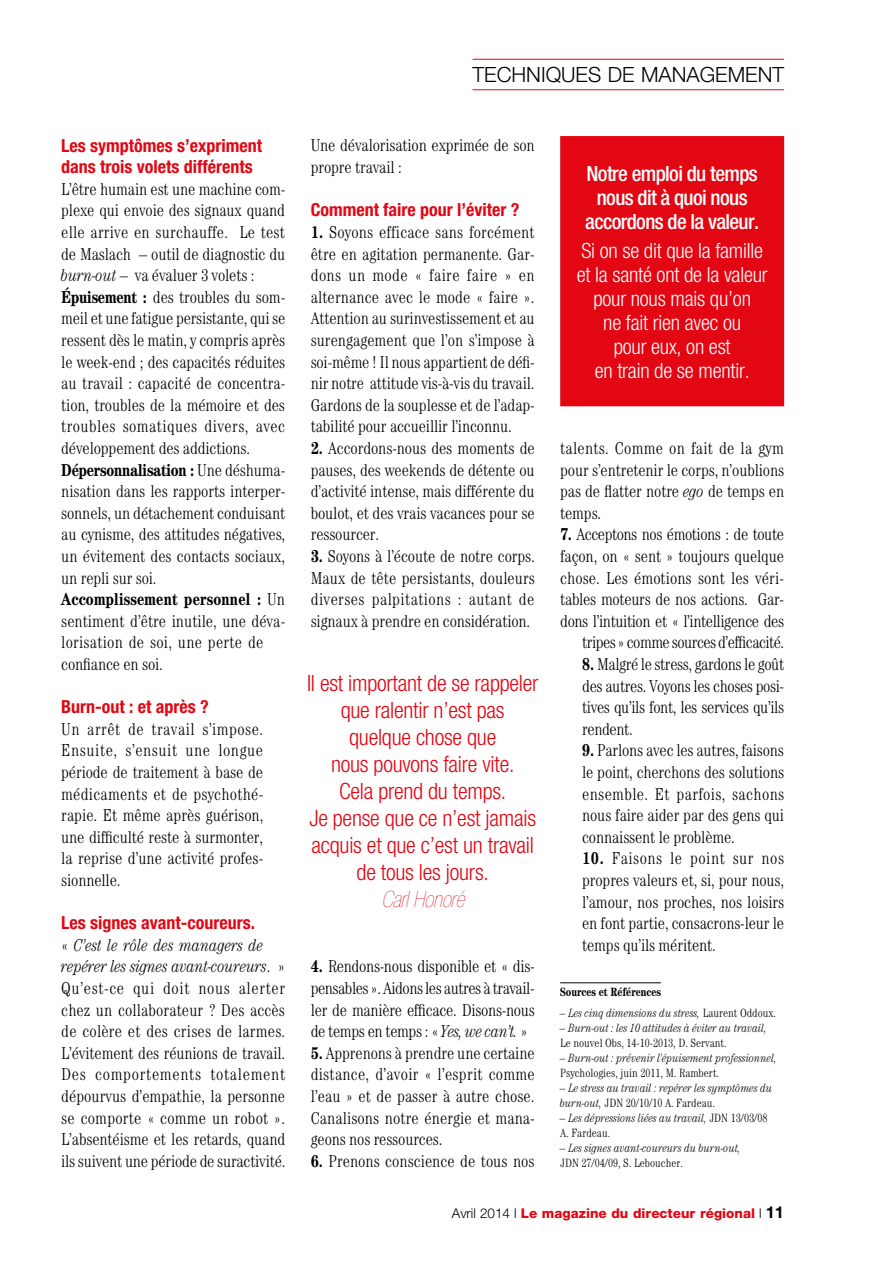
<style>
.page{position:relative;width:893px;height:1263px;background:#fff}
.page>*{position:absolute;margin:0;border:0;box-sizing:border-box;transform-origin:0 0}
.t1{font:300 condensed 22.5px/27px "Helvetica Neue";letter-spacing:-.01em;color:#e30613;text-align:center}
.t2{font:300 condensed 21px/24px "Helvetica Neue";letter-spacing:-.01em;color:#fff;text-align:center}
.t3{font:500 condensed 21px/24px "Helvetica Neue";letter-spacing:-.03em;color:#fff;text-align:center}
.t4{font:300 21px "Helvetica Neue";color:#000}
.t5{font:700 condensed 18px/21.6px "Helvetica Neue";color:#e30613}
.t6{font:300 condensed 17.25px/21.6px "Century";letter-spacing:-.01em;color:#000;text-align:justify;scale:.95 1}
.t7{font:800 13.5px "Helvetica Neue";color:#e30613}
.t8{font:italic 300 condensed 12px/15px "Century";color:#000;scale:.95 1}
.t9{font:700 condensed 12px "Century";color:#000;scale:.95 1}
.s1{font-style:italic}
.s2{font-weight:700}
.s3{font-weight:900;font-style:italic}
.s4{font-style:normal}
.s5{font-weight:300;color:#000}
.s6{font-weight:700;font-size:16.5px;color:#000}
</style>
<div class="page">
<hr style="left:472px;top:59px;width:312px;height:1px;background:#e30613">
<hr style="left:472px;top:89px;width:312px;height:1px;background:#e30613">
<hr style="left:560px;top:982px;width:101px;height:1px;background:#000">
<div style="left:561px;top:137px;width:222px;height:269px;background:#e30613"></div>
<div style="left:560px;top:136px;width:224px;height:270px;border:2px solid #e30613"></div>
<p class="t5" style="left:61px;top:134px;width:202px">Les symptômes s’expriment dans trois volets différents</p>
<p class="t6" style="left:61px;top:178px;width:237px;text-align:left">L’être humain est une machine com&shy;plexe qui envoie des signaux quand elle arrive en surchauffe. Le test de Maslach – outil de diagnostic du <span class="s1">burn-out</span> – va évaluer 3 volets :<br><span class="s2">Épuisement :</span> des troubles du som&shy;meil et une fatigue persistante, qui se ressent dès le matin, y compris après le week-end ; des capacités réduites au travail : capacité de concentra&shy;tion, troubles de la mémoire et des troubles somatiques divers, avec développement des addictions.<br><span class="s2">Dépersonnalisation :</span> Une déshuma&shy;nisation dans les rapports interper&shy;sonnels, un détachement conduisant au cynisme, des attitudes négatives, un évitement des contacts sociaux, un repli sur soi.<br><span class="s2">Accomplissement personnel :</span> Un sentiment d’être inutile, une déva&shy;lorisation de soi, une perte de confiance en soi.</p>
<p class="t5" style="left:61px;top:696px;width:149px">Burn-out : et après ?</p>
<p class="t6" style="left:61px;top:718px;width:214px">Un arrêt de travail s’impose.<br>Ensuite, s’ensuit une longue période de traitement à base de médicaments et de psychothé&shy;rapie. Et même après guérison, une difficulté reste à surmonter, la reprise d’une activité profes&shy;sionnelle.</p>
<p class="t5" style="left:61px;top:912px;width:195px">Les signes avant-coureurs.</p>
<p class="t6" style="left:61px;top:934px;width:237px;text-align:left">« <span class="s1">C’est le rôle des managers de repérer les signes avant-coureurs</span>. » Qu’est-ce qui doit nous alerter chez un collaborateur ? Des accès de colère et des crises de larmes.<br>L’évitement des réunions de travail.<br>Des comportements totalement dépourvus d’empathie, la personne se comporte « comme un robot ».<br>L’absentéisme et les retards, quand ils suivent une période de suractivité.</p>
<p class="t4" style="left:472px;top:62px;width:313px">TECHNIQUES DE MANAGEMENT</p>
<p class="t6" style="left:311px;top:135px;width:237px">Une dévalorisation exprimée de son propre travail :</p>
<p class="t5" style="left:311px;top:199px;width:210px">Comment faire pour l’éviter ?</p>
<p class="t6" style="left:311px;top:221px;width:237px"><span class="s2">1.</span> Soyons efficace sans forcément être en agitation permanente. Gar&shy;dons un mode « faire faire » en alternance avec le mode « faire ».<br>Attention au surinvestissement et au surengagement que l’on s’impose à soi-même ! Il nous appartient de défi&shy;nir notre attitude vis-à-vis du travail.<br>Gardons de la souplesse et de l’adap&shy;tabilité pour accueillir l’inconnu.</p>
<p class="t6" style="left:311px;top:437px;width:237px"><span class="s2">2.</span> Accordons-nous des moments de pauses, des weekends de détente ou d’activité intense, mais différente du boulot, et des vrais vacances pour se ressourcer.</p>
<p class="t6" style="left:311px;top:545px;width:237px"><span class="s2">3.</span> Soyons à l’écoute de notre corps.<br>Maux de tête persistants, douleurs diverses palpitations : autant de signaux à prendre en considération.</p>
<p class="t1" style="left:307px;top:670px;width:233px">Il est important de se rappeler que ralentir n’est pas quelque chose que<br>nous pouvons faire vite.<br>Cela prend du temps.<br>Je pense que ce n’est jamais acquis et que c’est un travail de tous les jours.<br><span class="s3">Carl Honoré</span></p>
<p class="t6" style="left:311px;top:955px;width:237px"><span class="s2">4.</span> Rendons-nous disponible et « dis&shy;pensables ». Aidons les autres à travail&shy;ler de manière efficace. Disons-nous de temps en temps : « <span class="s1">Yes, we can’t.</span> »</p>
<p class="t6" style="left:311px;top:1042px;width:237px"><span class="s2">5.</span> Apprenons à prendre une certaine distance, d’avoir « l’esprit comme l’eau » et de passer à autre chose.<br>Canalisons notre énergie et mana&shy;geons nos ressources.</p>
<p class="t6" style="left:311px;top:1150px;width:237px"><span class="s2">6.</span> Prenons conscience de tous nos</p>
<p class="t3" style="left:585px;top:162px;width:175px">Notre emploi du temps nous dit à quoi nous accordons de la valeur.</p>
<p class="t2" style="left:577px;top:238px;width:192px">Si on se dit que la famille et la santé ont de la valeur pour nous mais qu’on<br>ne fait rien avec ou<br>pour eux, on est<br>en train de se mentir.</p>
<p class="t6" style="left:560px;top:437px;width:237px">talents. Comme on fait de la gym pour s’entretenir le corps, n’oublions pas de flatter notre <span class="s1">ego</span> de temps en temps.</p>
<p class="t6" style="left:560px;top:523px;width:237px;text-align:right"><span class="s2">7.</span> Acceptons nos émotions : de toute façon, on « sent » toujours quelque chose. Les émotions sont les véri&shy;tables moteurs de nos actions. Gar&shy;dons l’intuition et « l’intelligence des tripes » comme sources d’efficacité.</p>
<p class="t6" style="left:582px;top:653px;width:214px"><span class="s2">8.</span> Malgré le stress, gardons le goût des autres. Voyons les choses posi&shy;tives qu’ils font, les services qu’ils rendent.</p>
<p class="t6" style="left:582px;top:739px;width:214px"><span class="s2">9.</span> Parlons avec les autres, faisons le point, cherchons des solutions ensemble. Et parfois, sachons nous faire aider par des gens qui connaissent le problème.</p>
<p class="t6" style="left:582px;top:847px;width:214px"><span class="s2">10.</span> Faisons le point sur nos propres valeurs et, si, pour nous, l’amour, nos proches, nos loisirs en font partie, consacrons-leur le temps qu’ils méritent.</p>
<p class="t9" style="left:560px;top:985px;width:107px">Sources et Références</p>
<p class="t8" style="left:560px;top:1006px;width:229px">– Les cinq dimensions du stress, <span class="s4">Laurent Oddoux.</span></p>
<p class="t8" style="left:560px;top:1021px;width:219px">– Burn-out : les 10 attitudes à éviter au travail,<br><span class="s4">Le nouvel Obs, 14-10-2013, D. Servant.</span></p>
<p class="t8" style="left:560px;top:1051px;width:230px">– Burn-out : prévenir l’épuisement professionnel,<br><span class="s4">Psychologies, juin 2011, M. Rambert.</span></p>
<p class="t8" style="left:560px;top:1081px;width:225px">– Le stress au travail : repérer les symptômes du burn-out, <span class="s4">JDN 20/10/10 A. Fardeau.</span></p>
<p class="t8" style="left:560px;top:1111px;width:220px">– Les dépressions liées au travail, <span class="s4">JDN 13/03/08<br>A. Fardeau.</span></p>
<p class="t8" style="left:560px;top:1141px;width:191px">– Les signes avant-coureurs du burn-out,<br><span class="s4">JDN 27/04/09, S. Leboucher.</span></p>
<p class="t7" style="left:452px;top:1205px;width:334px"><span class="s5">Avril 2014 l</span> Le magazine du directeur régional <span class="s5">l</span> <span class="s6">11</span></p>
</div>
